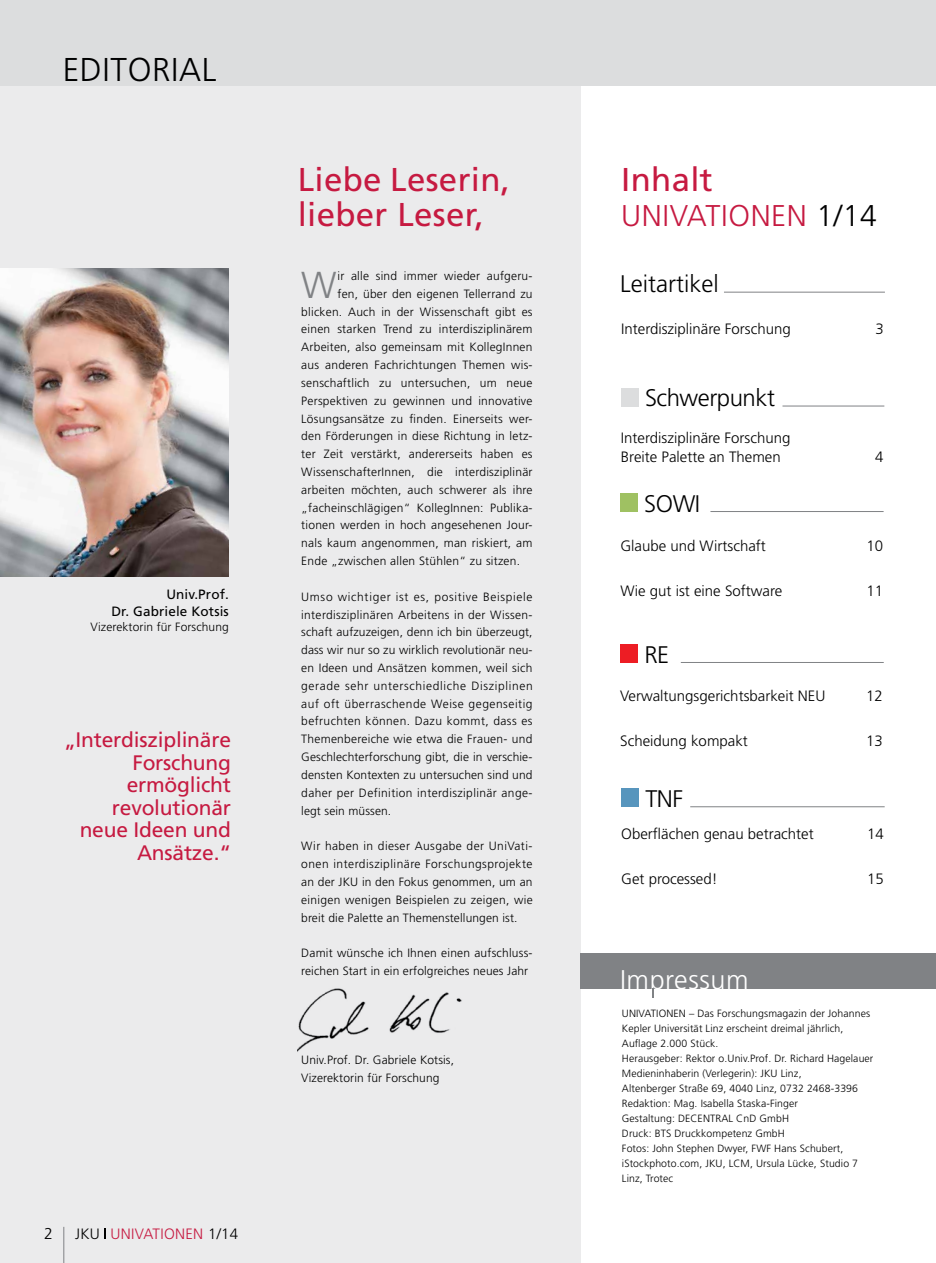
<style>
.page{position:relative;width:936px;height:1263px;background:#fff}
.page>*{position:absolute;margin:0;border:0;box-sizing:border-box;transform-origin:0 0}
.t1{font:300 37.5px "Frutiger LT Std";color:#808285}
.t2{font:33px/35.7px "Frutiger LT Std";letter-spacing:.01em;color:#c61a41}
.t3{font:300 33px "Frutiger LT Std";letter-spacing:.02em;color:#000}
.t4{font:300 30px "Frutiger LT Std";letter-spacing:.02em;color:#c61a41}
.t5{font:300 27px "Frutiger LT Std";letter-spacing:.02em;color:#fff}
.t6{font:300 24px "Frutiger LT Std";letter-spacing:-.02em;color:#000}
.t7{font:300 24px "Frutiger LT Std";color:#000}
.t8{font:21px/22.5px "Frutiger LT Std";letter-spacing:-.01em;color:#c61a41;text-align:right}
.t9{font:300 15.75px "Frutiger LT Std";color:#000}
.t10{font:300 15px/19.5px "Frutiger LT Std";color:#000}
.t11{font:300 15px "Frutiger LT Std";letter-spacing:.02em;color:#c61a41}
.t12{font:13.5px/16.5px "Frutiger LT Std";letter-spacing:.01em;color:#000;text-align:right}
.t13{font:300 12px/17.9px "Frutiger LT Std";letter-spacing:.02em;color:#000;text-align:justify}
.t14{font:300 10.5px/15px "Frutiger LT Std";letter-spacing:.01em;color:#000}
.s1{color:#000}
</style>
<div class="page">
<div style="left:0;top:7px;width:580px;height:1256px;background:#ebebec"></div>
<hr style="left:64px;top:1227px;width:1px;height:36px;background:#808285">
<div style="left:0;top:0;width:935px;height:85px;background:#dcddde"></div>
<div style="left:580px;top:953px;width:355px;height:35px;background:#808285"></div>
<img style="left:0;top:268px;width:229px;height:309px">
<img style="left:298px;top:988px;width:164px;height:63px">
<hr style="left:724px;top:292px;width:160px;height:1px;background:#808285">
<hr style="left:782px;top:406px;width:102px;height:1px;background:#808285">
<div style="left:620px;top:388px;width:18px;height:18px;background:#dcddde"></div>
<hr style="left:710px;top:511px;width:173px;height:1px;background:#808285">
<div style="left:620px;top:494px;width:17px;height:18px;background:#9fc162"></div>
<hr style="left:680px;top:662px;width:203px;height:1px;background:#808285">
<div style="left:620px;top:645px;width:17px;height:18px;background:#ed1d24"></div>
<hr style="left:690px;top:806px;width:194px;height:1px;background:#808285">
<div style="left:621px;top:789px;width:17px;height:18px;background:#5795bd"></div>
<h2 class="t3" style="left:63px;top:51px;width:155px">EDITORIAL</h2>
<p class="t12" style="left:111px;top:586px;width:119px">Univ.Prof.<br>Dr. Gabriele Kotsis</p>
<p class="t13" style="left:91px;top:618px;width:140px">Vizerektorin für Forschung</p>
<h3 class="t8" style="left:64px;top:729px;width:168px">„Interdisziplinäre<br>Forschung ermöglicht revolutionär neue Ideen und<br>Ansätze.“</h3>
<h3 class="t9" style="left:44px;top:1224px;width:10px">2</h3>
<p class="t11" style="left:75px;top:1225px;width:165px"><span class="s1">JKU</span> UNIVATIONEN <span class="s1">1/14</span></p>
<h2 class="t2" style="left:298px;top:162px;width:214px">Liebe Leserin, lieber Leser,</h2>
<h1 class="t1" style="left:301px;top:264px;width:37px">W</h1>
<p class="t13" style="left:337px;top:267px;width:196px">ir alle sind immer wieder aufgeru-</p>
<p class="t13" style="left:337px;top:285px;width:197px">fen, über den eigenen Tellerrand zu</p>
<p class="t13" style="left:301px;top:303px;width:233px">blicken. Auch in der Wissenschaft gibt es</p>
<p class="t13" style="left:301px;top:320px;width:233px">einen starken Trend zu interdisziplinärem</p>
<p class="t13" style="left:301px;top:338px;width:233px">Arbeiten, also gemeinsam mit KollegInnen</p>
<p class="t13" style="left:301px;top:356px;width:233px">aus anderen Fachrichtungen Themen wis-</p>
<p class="t13" style="left:301px;top:374px;width:233px">senschaftlich zu untersuchen, um neue</p>
<p class="t13" style="left:301px;top:392px;width:233px">Perspektiven zu gewinnen und innovative</p>
<p class="t13" style="left:301px;top:410px;width:233px">Lösungsansätze zu finden. Einerseits wer-</p>
<p class="t13" style="left:301px;top:427px;width:233px">den Förderungen in diese Richtung in letz-</p>
<p class="t13" style="left:301px;top:445px;width:233px">ter Zeit verstärkt, andererseits haben es</p>
<p class="t13" style="left:301px;top:463px;width:233px">WissenschafterInnen, die interdisziplinär</p>
<p class="t13" style="left:301px;top:481px;width:233px">arbeiten möchten, auch schwerer als ihre</p>
<p class="t13" style="left:301px;top:499px;width:233px">„facheinschlägigen“ KollegInnen: Publika-</p>
<p class="t13" style="left:301px;top:516px;width:233px">tionen werden in hoch angesehenen Jour-</p>
<p class="t13" style="left:301px;top:534px;width:233px">nals kaum angenommen, man riskiert, am</p>
<p class="t13" style="left:301px;top:552px;width:220px">Ende „zwischen allen Stühlen“ zu sitzen.</p>
<p class="t13" style="left:301px;top:588px;width:233px">Umso wichtiger ist es, positive Beispiele interdisziplinären Arbeitens in der Wissen&shy;schaft aufzuzeigen, denn ich bin überzeugt, dass wir nur so zu wirklich revolutionär neu&shy;en Ideen und Ansätzen kommen, weil sich gerade sehr unterschiedliche Disziplinen auf oft überraschende Weise gegenseitig befruchten können. Dazu kommt, dass es Themenbereiche wie etwa die Frauen- und Geschlechterforschung gibt, die in verschie&shy;densten Kontexten zu untersuchen sind und daher per Definition interdisziplinär ange&shy;legt sein müssen.</p>
<p class="t13" style="left:301px;top:837px;width:233px">Wir haben in dieser Ausgabe der UniVati&shy;onen interdisziplinäre Forschungsprojekte an der JKU in den Fokus genommen, um an einigen wenigen Beispielen zu zeigen, wie breit die Palette an Themenstellungen ist.</p>
<p class="t13" style="left:301px;top:944px;width:233px">Damit wünsche ich Ihnen einen aufschluss&shy;reichen Start in ein erfolgreiches neues Jahr</p>
<p class="t13" style="left:301px;top:1051px;width:154px">Univ.Prof. Dr. Gabriele Kotsis,<br>Vizerektorin für Forschung</p>
<h2 class="t2" style="left:621px;top:162px;width:93px">Inhalt</h2>
<h3 class="t4" style="left:621px;top:199px;width:257px">UNIVATIONEN <span class="s1">1/14</span></h3>
<h3 class="t7" style="left:620px;top:270px;width:100px">Leitartikel</h3>
<p class="t10" style="left:621px;top:320px;width:171px">Interdisziplinäre Forschung</p>
<p class="t10" style="left:875px;top:320px;width:10px">3</p>
<h3 class="t6" style="left:645px;top:384px;width:131px">Schwerpunkt</h3>
<p class="t10" style="left:621px;top:428px;width:171px">Interdisziplinäre Forschung<br>Breite Palette an Themen</p>
<p class="t10" style="left:875px;top:447px;width:10px">4</p>
<h3 class="t6" style="left:644px;top:490px;width:57px">SOWI</h3>
<p class="t10" style="left:620px;top:536px;width:147px">Glaube und Wirtschaft</p>
<p class="t10" style="left:866px;top:536px;width:18px">10</p>
<p class="t10" style="left:620px;top:581px;width:163px">Wie gut ist eine Software</p>
<p class="t10" style="left:866px;top:581px;width:18px">11</p>
<h3 class="t6" style="left:644px;top:641px;width:26px">RE</h3>
<p class="t10" style="left:620px;top:686px;width:207px">Verwaltungsgerichtsbarkeit NEU</p>
<p class="t10" style="left:866px;top:686px;width:18px">12</p>
<p class="t10" style="left:620px;top:732px;width:129px">Scheidung kompakt</p>
<p class="t10" style="left:866px;top:732px;width:18px">13</p>
<h3 class="t6" style="left:645px;top:785px;width:39px">TNF</h3>
<p class="t10" style="left:621px;top:824px;width:194px">Oberflächen genau betrachtet</p>
<p class="t10" style="left:867px;top:824px;width:18px">14</p>
<p class="t10" style="left:621px;top:869px;width:98px">Get processed!</p>
<p class="t10" style="left:867px;top:869px;width:18px">15</p>
<h3 class="t5" style="left:620px;top:964px;width:130px">Impressum</h3>
<p class="t14" style="left:622px;top:1006px;width:253px">UNIVATIONEN – Das Forschungsmagazin der Johannes Kepler Universität Linz erscheint dreimal jährlich, Auflage 2.000 Stück.<br>Herausgeber: Rektor o.Univ.Prof. Dr. Richard Hagelauer Medieninhaberin (Verlegerin): JKU Linz,<br>Altenberger Straße 69, 4040 Linz, 0732 2468-3396<br>Redaktion: Mag. Isabella Staska-Finger<br>Gestaltung: DECENTRAL CnD GmbH<br>Druck: BTS Druckkompetenz GmbH<br>Fotos: John Stephen Dwyer, FWF Hans Schubert, iStockphoto.com, JKU, LCM, Ursula Lücke, Studio 7<br>Linz, Trotec</p>
</div>
